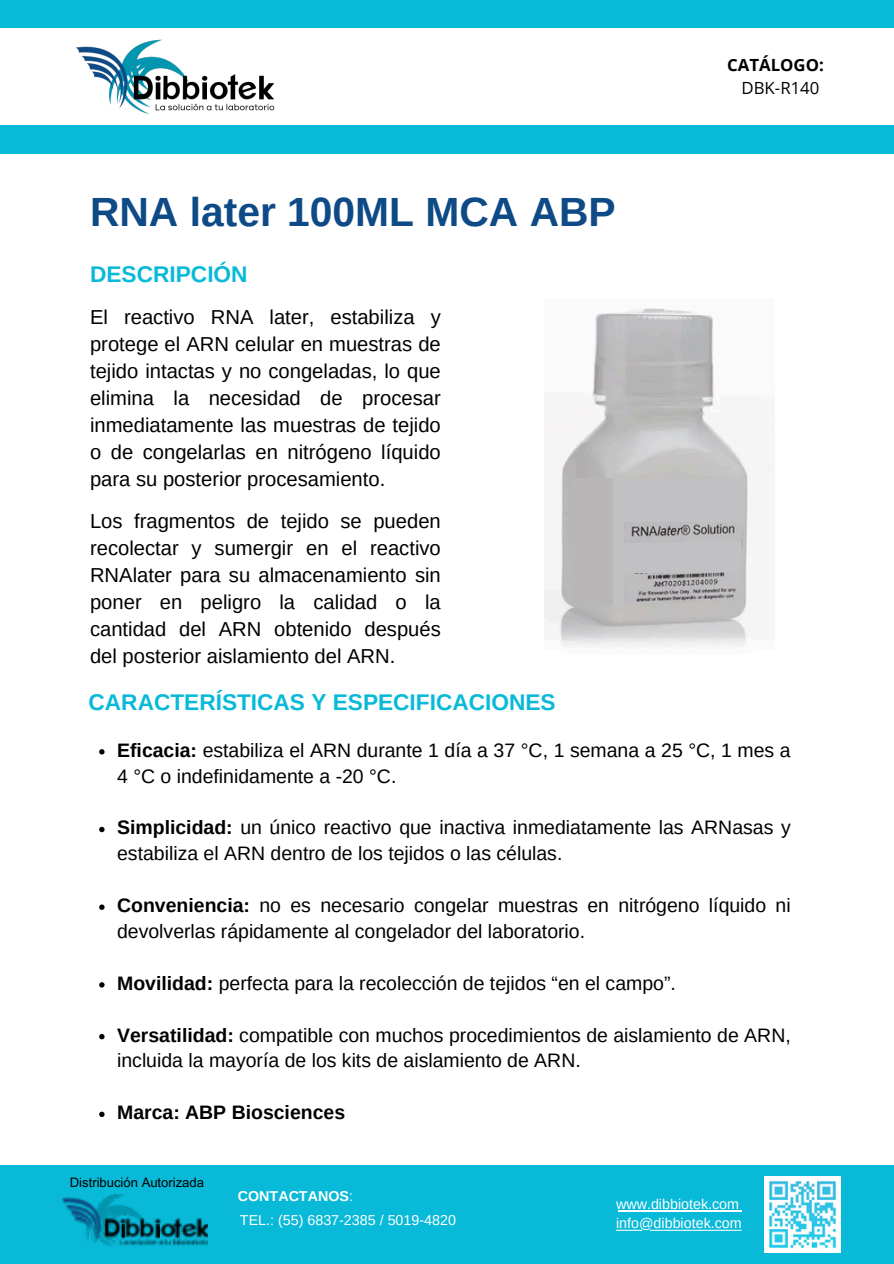
<style>
.page{position:relative;width:894px;height:1264px;background:#fff}
.page>*{position:absolute;margin:0;border:0;box-sizing:border-box;transform-origin:0 0}
.t1{font:700 40.8px "Arimo";color:#0d4a86}
.t2{font:700 22.65px "Arimo";color:#08b9d8}
.t3{font:20.25px/27px "Arimo";color:#000;text-align:justify}
.t4{font:19.5px/26px "Arimo";color:#000}
.t5{font:700 19.5px "Arimo";color:#000}
.t6{font:700 16.8px/22.5px "Open Sans";color:#000;text-align:center}
.t7{font:14.25px/19.2px "Arimo";color:#fff}
.t8{font:700 14.25px "Arimo";color:#fff}
.t9{font:13.05px "Arial MT Pro";color:#000}
.s1{font-weight:400}
.s2{font-weight:700}
</style>
<div class="page">
<div style="left:0;top:1164px;width:893px;height:99px;background:#08b9d8"></div>
<div style="left:0;top:0;width:893px;height:153px;background:#08b9d8"></div>
<div style="left:0;top:29px;width:893px;height:96px;background:#fff"></div>
<img style="left:764px;top:1176px;width:75px;height:76px">
<svg style="left:616px;top:1229px;width:125px;height:1px"></svg>
<hr style="left:618px;top:1210px;width:123px;height:1px;background:#fff">
<img style="left:101px;top:1194px;width:46px;height:53px">
<svg style="left:118px;top:1238px;width:89px;height:7px"></svg>
<img style="left:62px;top:1197px;width:39px;height:46px">
<svg style="left:120px;top:1218px;width:5px;height:6px"></svg>
<img style="left:120px;top:1224px;width:5px;height:14px">
<svg style="left:154px;top:1218px;width:7px;height:5px"></svg>
<img style="left:154px;top:1223px;width:18px;height:15px">
<img style="left:172px;top:1218px;width:9px;height:20px">
<img style="left:180px;top:1223px;width:15px;height:14px">
<img style="left:102px;top:1218px;width:18px;height:19px">
<img style="left:195px;top:1218px;width:12px;height:19px">
<img style="left:125px;top:1218px;width:29px;height:19px">
<img style="left:76px;top:40px;width:199px;height:74px">
<img style="left:544px;top:308px;width:226px;height:338px">
<div style="left:598px;top:478px;width:146px;height:43px;background:#c1c1c3"></div>
<div style="left:571px;top:478px;width:42px;height:127px;background:#b8b6b7"></div>
<div style="left:613px;top:473px;width:10px;height:132px;background:#c1c1c3"></div>
<div style="left:623px;top:541px;width:118px;height:33px;background:#c1c1c3"></div>
<svg style="left:99px;top:749px;width:5px;height:5px"></svg>
<svg style="left:99px;top:826px;width:5px;height:6px"></svg>
<svg style="left:99px;top:904px;width:5px;height:5px"></svg>
<svg style="left:99px;top:982px;width:5px;height:5px"></svg>
<svg style="left:99px;top:1034px;width:5px;height:5px"></svg>
<svg style="left:99px;top:1111px;width:5px;height:6px"></svg>
<p class="t1" style="left:90px;top:189px;width:527px">RNA later 100ML MCA ABP</p>
<p class="t2" style="left:90px;top:261px;width:159px">DESCRIPCIÓN</p>
<p class="t3" style="left:90px;top:303px;width:352px">El reactivo RNA later, estabiliza y protege el ARN celular en muestras de tejido intactas y no congeladas, lo que elimina la necesidad de procesar inmediatamente las muestras de tejido o de congelarlas en nitrógeno líquido para su posterior procesamiento.</p>
<p class="t3" style="left:90px;top:507px;width:352px">Los fragmentos de tejido se pueden recolectar y sumergir en el reactivo RNAlater para su almacenamiento sin poner en peligro la calidad o la cantidad del ARN obtenido después del posterior aislamiento del ARN.</p>
<p class="t2" style="left:89px;top:689px;width:468px">CARACTERÍSTICAS Y ESPECIFICACIONES</p>
<p class="t6" style="left:727px;top:53px;width:98px">CATÁLOGO:<br><span class="s1">DBK-R140</span></p>
<p class="t4" style="left:117px;top:737px;width:675px"><span class="s2">Eficacia:</span> estabiliza el ARN durante 1 día a 37 °C, 1 semana a 25 °C, 1 mes a<br>4 °C o indefinidamente a -20 °C.</p>
<p class="t4" style="left:117px;top:814px;width:675px"><span class="s2">Simplicidad:</span> un único reactivo que inactiva inmediatamente las ARNasas y estabiliza el ARN dentro de los tejidos o las células.</p>
<h1 class="t4" style="left:117px;top:892px;width:675px"><span class="s2">Conveniencia:</span> no es necesario congelar muestras en nitrógeno líquido ni devolverlas rápidamente al congelador del laboratorio.</h1>
<h2 class="t4" style="left:117px;top:970px;width:560px"><span class="s2">Movilidad:</span> perfecta para la recolección de tejidos “en el campo”.</h2>
<h3 class="t4" style="left:117px;top:1021px;width:675px"><span class="s2">Versatilidad:</span> compatible con muchos procedimientos de aislamiento de ARN, incluida la mayoría de los kits de aislamiento de ARN.</h3>
<h3 class="t5" style="left:117px;top:1101px;width:229px">Marca: ABP Biosciences</h3>
<p class="t9" style="left:70px;top:1177px;width:136px">Distribución Autorizada</p>
<p class="t8" style="left:238px;top:1188px;width:116px">CONTACTANOS<span class="s1">:</span></p>
<h2 class="t7" style="left:240px;top:1210px;width:217px">TEL.: (55) 6837-2385 / 5019-4820</h2>
<p class="t7" style="left:616px;top:1194px;width:127px">www.dibbiotek.com info@dibbiotek.com</p>
</div>
